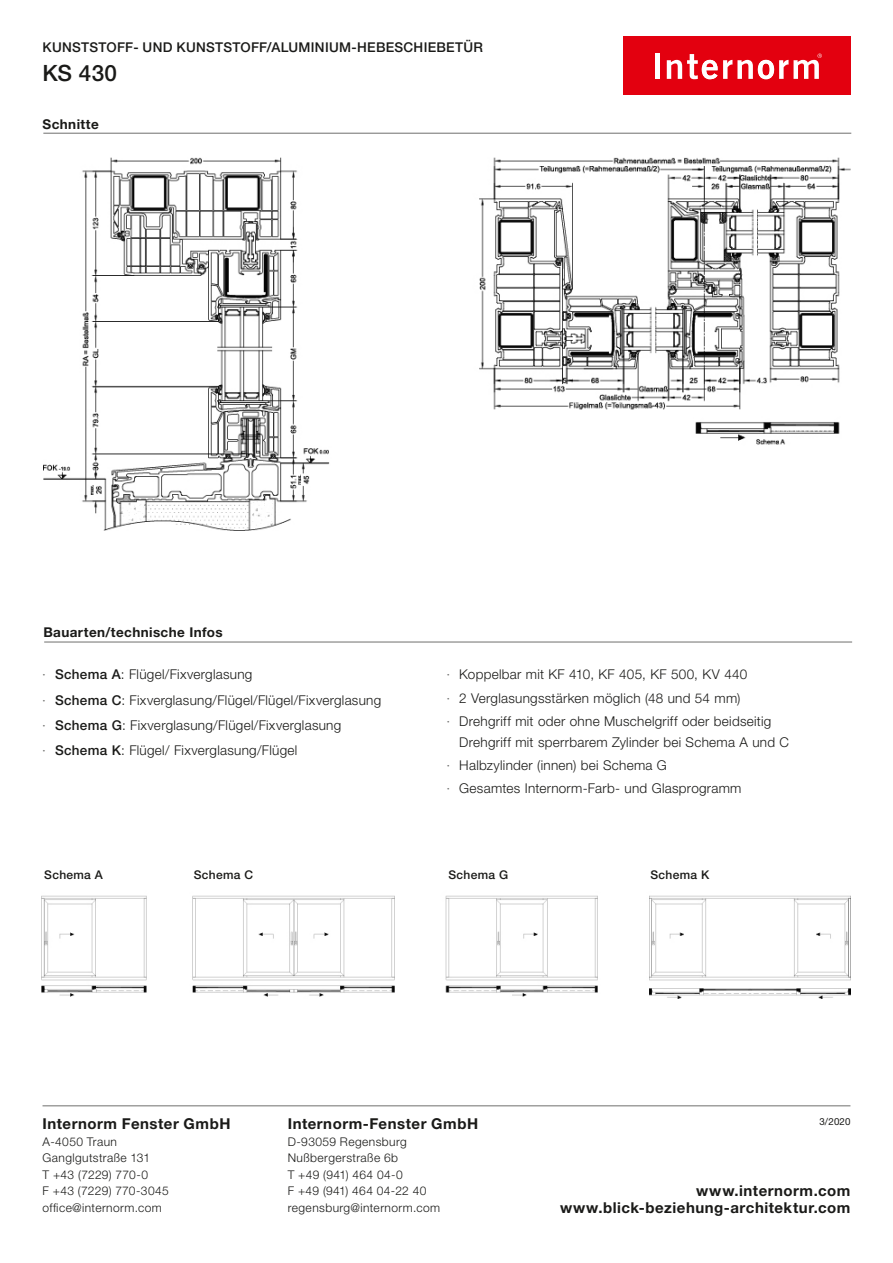
<style>
.page{position:relative;width:893px;height:1263px;background:#fff}
.page>*{position:absolute;margin:0;border:0;box-sizing:border-box;transform-origin:0 0}
.t1{font:500 22.5px "Helvetica Neue LT Pro";color:#1a1a18}
.t2{font:700 15px/16.5px "Helvetica Neue LT Pro";letter-spacing:.035em;color:#1a1a18;text-align:right}
.t3{font:300 13.5px/23.1px "Helvetica Neue LT Pro";letter-spacing:.02em;color:#1a1a18}
.t4{font:500 13.5px "Helvetica Neue LT Pro";letter-spacing:.02em;color:#1a1a18}
.t5{font:700 13.5px "Helvetica Neue LT Pro";letter-spacing:.03em;color:#1a1a18}
.t6{font:300 12px/16.5px "Helvetica Neue LT Pro";letter-spacing:.035em;color:#1a1a18}
.t7{font:500 12px "Helvetica Neue LT Pro";letter-spacing:.025em;color:#1a1a18}
.t8{font:9.75px "Helvetica Neue LT Pro";color:#1a1a18}
.s1{color:#6f6f6e}
.s2{font-weight:500}
</style>
<div class="page">
<hr style="left:43px;top:133px;width:808px;height:1px;background:#6f6f6e">
<div style="left:623px;top:37px;width:227px;height:58px;background:#e3000f"></div>
<hr style="left:655px;top:53px;width:4px;height:26px;background:#fff">
<svg style="left:667px;top:54px;width:50px;height:25px"></svg>
<svg style="left:723px;top:54px;width:99px;height:25px"></svg>
<hr style="left:43px;top:1105px;width:807px;height:1px;background:#6f6f6e">
<hr style="left:44px;top:642px;width:808px;height:1px;background:#6f6f6e">
<img style="left:43px;top:157px;width:287px;height:374px">
<img style="left:479px;top:157px;width:371px;height:288px">
<img style="left:42px;top:895px;width:809px;height:103px">
<p class="t4" style="left:43px;top:39px;width:442px">KUNSTSTOFF- UND KUNSTSTOFF/ALUMINIUM-HEBESCHIEBETÜR</p>
<h1 class="t1" style="left:43px;top:59px;width:76px">KS 430</h1>
<p class="t5" style="left:43px;top:115px;width:58px">Schnitte</p>
<p class="t5" style="left:43px;top:623px;width:181px">Bauarten/technische Infos</p>
<p class="t3" style="left:42px;top:662px;width:340px;line-height:25.2px"><span class="s1">·</span> <span class="s2">Schema A</span>: Flügel/Fixverglasung<br><span class="s1">·</span> <span class="s2">Schema C</span>: Fixverglasung/Flügel/Flügel/Fixverglasung <span class="s1">·</span> <span class="s2">Schema G</span>: Fixverglasung/Flügel/Fixverglasung<br><span class="s1">·</span> <span class="s2">Schema K</span>: Flügel/ Fixverglasung/Flügel</p>
<p class="t3" style="left:446px;top:663px;width:326px"><span class="s1">·</span> Koppelbar mit KF 410, KF 405, KF 500, KV 440<br><span class="s1">·</span> 2 Verglasungsstärken möglich (48 und 54 mm)<br><span class="s1">·</span> Drehgriff mit oder ohne Muschelgriff oder beidseitig</p>
<p class="t3" style="left:446px;top:730px;width:344px;text-indent:13px">Drehgriff mit sperrbarem Zylinder bei Schema A und C <span class="s1">·</span> Halbzylinder (innen) bei Schema G<br><span class="s1">·</span> Gesamtes Internorm-Farb- und Glasprogramm</p>
<p class="t7" style="left:44px;top:868px;width:60px">Schema A</p>
<p class="t7" style="left:194px;top:868px;width:61px">Schema C</p>
<p class="t7" style="left:448px;top:868px;width:61px">Schema G</p>
<p class="t7" style="left:650px;top:868px;width:60px">Schema K</p>
<p class="t2" style="left:43px;top:1115px;width:189px">Internorm Fenster GmbH</p>
<p class="t6" style="left:43px;top:1133px;width:128px">A-4050 Traun<br>Ganglgutstraße 131<br>T +43 (7229) 770-0<br>F +43 (7229) 770-3045 office@internorm.com</p>
<p class="t2" style="left:288px;top:1115px;width:192px">Internorm-Fenster GmbH</p>
<p class="t6" style="left:288px;top:1133px;width:154px">D-93059 Regensburg<br>Nußbergerstraße 6b<br>T +49 (941) 464 04-0<br>F +49 (941) 464 04-22 40 regensburg@internorm.com</p>
<p class="t8" style="left:819px;top:1116px;width:33px">3/2020</p>
<p class="t2" style="left:560px;top:1182px;width:292px">www.internorm.com www.blick-beziehung-architektur.com</p>
</div>
